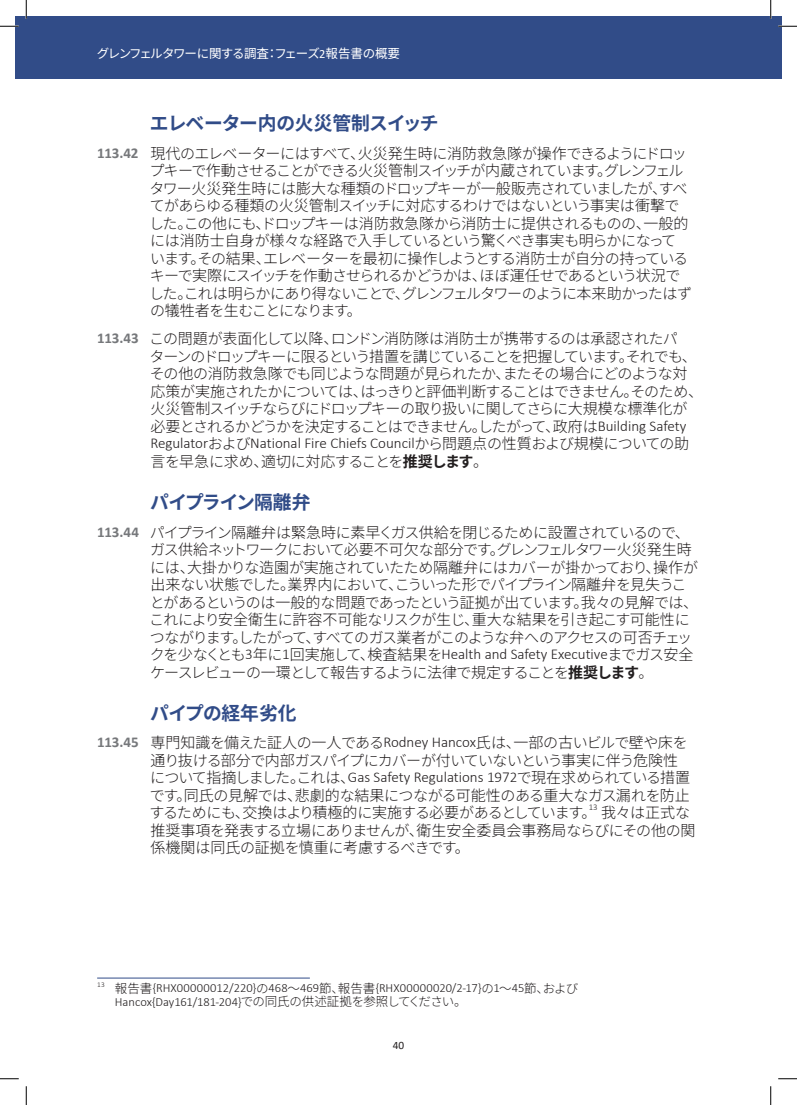
<style>
.page{position:relative;width:797px;height:1105px;background:#fff}
.page>*{position:absolute;margin:0;border:0;box-sizing:border-box;transform-origin:0 0}
.BHead{font:700 18.75px "Noto Sans JP";letter-spacing:-.035em;color:#314c88}
.BHead-2{font:700 18.75px "Noto Sans JP";letter-spacing:-.015em;color:#314c88}
.t1{font:300 15px/17.5px "Noto Sans JP";letter-spacing:-.045em;color:#231f20}
.t2{font:300 15px/17.5px "Noto Sans JP";letter-spacing:-.015em;color:#231f20}
.t3{font:300 15px "Noto Sans JP";letter-spacing:-.025em;color:#231f20}
.Footnote_Text{font:300 12.5px/13.1px "Calibri";color:#231f20}
.t4{font:12.5px "Noto Sans JP";letter-spacing:-.07em;color:#fff}
.t5{font:11.25px "Calibri";color:#231f20}
.t6{font:300 8.75px "Calibri";color:#231f20}
.Footnote_Text-2{font:300 7.25px "Calibri";color:#231f20}
.s1{font-family:"Calibri"}
.s2{font-family:"Calibri";font-weight:700;color:#76787b}
.s3{font-weight:700}
.s4{font-family:"Noto Sans JP"}
</style>
<div class="page">
<div style="left:16px;top:16px;width:754px;height:63px;background:#314c88"></div>
<div style="left:770px;top:16px;width:11px;height:63px;background:#314c88"></div>
<hr style="left:97px;top:977px;width:213px;height:1px;background:#314c88">
<svg style="left:0;top:25px;width:19px;height:2px"></svg>
<svg style="left:778px;top:25px;width:19px;height:2px"></svg>
<svg style="left:0;top:1078px;width:19px;height:1px"></svg>
<svg style="left:778px;top:1078px;width:19px;height:1px"></svg>
<svg style="left:25px;top:0;width:2px;height:19px"></svg>
<svg style="left:25px;top:1086px;width:2px;height:19px"></svg>
<svg style="left:770px;top:0;width:1px;height:19px"></svg>
<svg style="left:770px;top:1086px;width:1px;height:19px"></svg>
<p class="t4" style="left:97px;top:47px;width:305px">グレンフェルタワーに関する調査：フェーズ<span class="s1">2</span>報告書の概要</p>
<h3 class="BHead" style="left:150px;top:113px;width:290px">エレベーター内の火災管制スイッチ</h3>
<p class="t1" style="left:149px;top:145px;width:544px;text-indent:-52px"><span class="s2">113.42</span> 現代のエレベーターにはすべて、火災発生時に消防救急隊が操作できるようにドロップキーで作動させることができる火災管制スイッチが内蔵されています。グレンフェルタワー火災発生時には膨大な種類のドロップキーが一般販売されていましたが、すべてがあらゆる種類の火災管制スイッチに対応するわけではないという事実は衝撃でした。この他にも、ドロップキーは消防救急隊から消防士に提供されるものの、一般的には消防士自身が様々な経路で入手しているという驚くべき事実も明らかになっています。その結果、エレベーターを最初に操作しようとする消防士が自分の持っているキーで実際にスイッチを作動させられるかどうかは、ほぼ運任せであるという状況でした。これは明らかにあり得ないことで、グレンフェルタワーのように本来助かったはずの犠牲者を生むことになります。</p>
<p class="t1" style="left:150px;top:330px;width:555px;text-indent:-52px"><span class="s2">113.43</span> この問題が表面化して以降、ロンドン消防隊は消防士が携帯するのは承認されたパ<br>ターンのドロップキーに限るという措置を講じていることを把握しています。それでも、その他の消防救急隊でも同じような問題が見られたか、またその場合にどのような対応策が実施されたかについては、はっきりと評価判断することはできません。そのため、火災管制スイッチならびにドロップキーの取り扱いに関してさらに大規模な標準化が必要とされるかどうかを決定することはできません。したがって、政府は<span class="s1">Building Safety Regulator</span>および<span class="s1">National Fire Chiefs Council</span>から問題点の性質および規模についての助</p>
<p class="t3" style="left:150px;top:453px;width:339px">言を早急に求め、適切に対応することを<span class="s3">推奨します</span>。</p>
<h3 class="BHead" style="left:150px;top:491px;width:162px">パイプライン隔離弁</h3>
<p class="t1" style="left:149px;top:524px;width:550px;text-indent:-52px"><span class="s2">113.44</span> パイプライン隔離弁は緊急時に素早くガス供給を閉じるために設置されているので、ガス供給ネットワークにおいて必要不可欠な部分です。グレンフェルタワー火災発生時には、大掛かりな造園が実施されていたため隔離弁にはカバーが掛かっており、操作が出来ない状態でした。業界内において、こういった形でパイプライン隔離弁を見失うことがあるというのは一般的な問題であったという証拠が出ています。我々の見解では、これにより安全衛生に許容不可能なリスクが生じ、重大な結果を引き起こす可能性につながります。したがって、すべてのガス業者がこのような弁へのアクセスの可否チェックを少なくとも<span class="s1">3</span>年に<span class="s1">1</span>回実施して、検査結果を<span class="s1">Health and Safety Executive</span>までガス安全ケースレビューの一環として報告するように法律で規定することを<span class="s3">推奨します</span>。</p>
<h3 class="BHead-2" style="left:150px;top:702px;width:148px">パイプの経年劣化</h3>
<p class="t1" style="left:149px;top:734px;width:542px;text-indent:-52px"><span class="s2">113.45</span> 専門知識を備えた証人の一人である<span class="s1">Rodney Hancox</span>氏は、一部の古いビルで壁や床を通り抜ける部分で内部ガスパイプにカバーが付いていないという事実に伴う危険性について指摘しました。これは、<span class="s1">Gas Safety Regulations 1972</span>で現在求められている措置です。同氏の見解では、悲劇的な結果につながる可能性のある重大なガス漏れを防止するためにも、交換はより積極的に実施する必要があるとしています。我々は正式な</p>
<p class="t6" style="left:588px;top:802px;width:10px">13</p>
<p class="t2" style="left:150px;top:822px;width:546px">推奨事項を発表する立場にありませんが、衛生安全委員会事務局ならびにその他の関係機関は同氏の証拠を慎重に考慮するべきです。</p>
<p class="Footnote_Text-2" style="left:97px;top:980px;width:9px">13</p>
<p class="Footnote_Text" style="left:115px;top:981px;width:465px"><span class="s4">報告書</span>{RHX00000012/220}<span class="s4">の</span>468<span class="s4">～</span>469<span class="s4">節、報告書</span>{RHX00000020/2-17}<span class="s4">の</span>1<span class="s4">～</span>45<span class="s4">節、および<br></span>Hancox{Day161/181-204}<span class="s4">での同氏の供述証拠を参照してください。</span></p>
<p class="t5" style="left:393px;top:1037px;width:13px">40</p>
</div>
